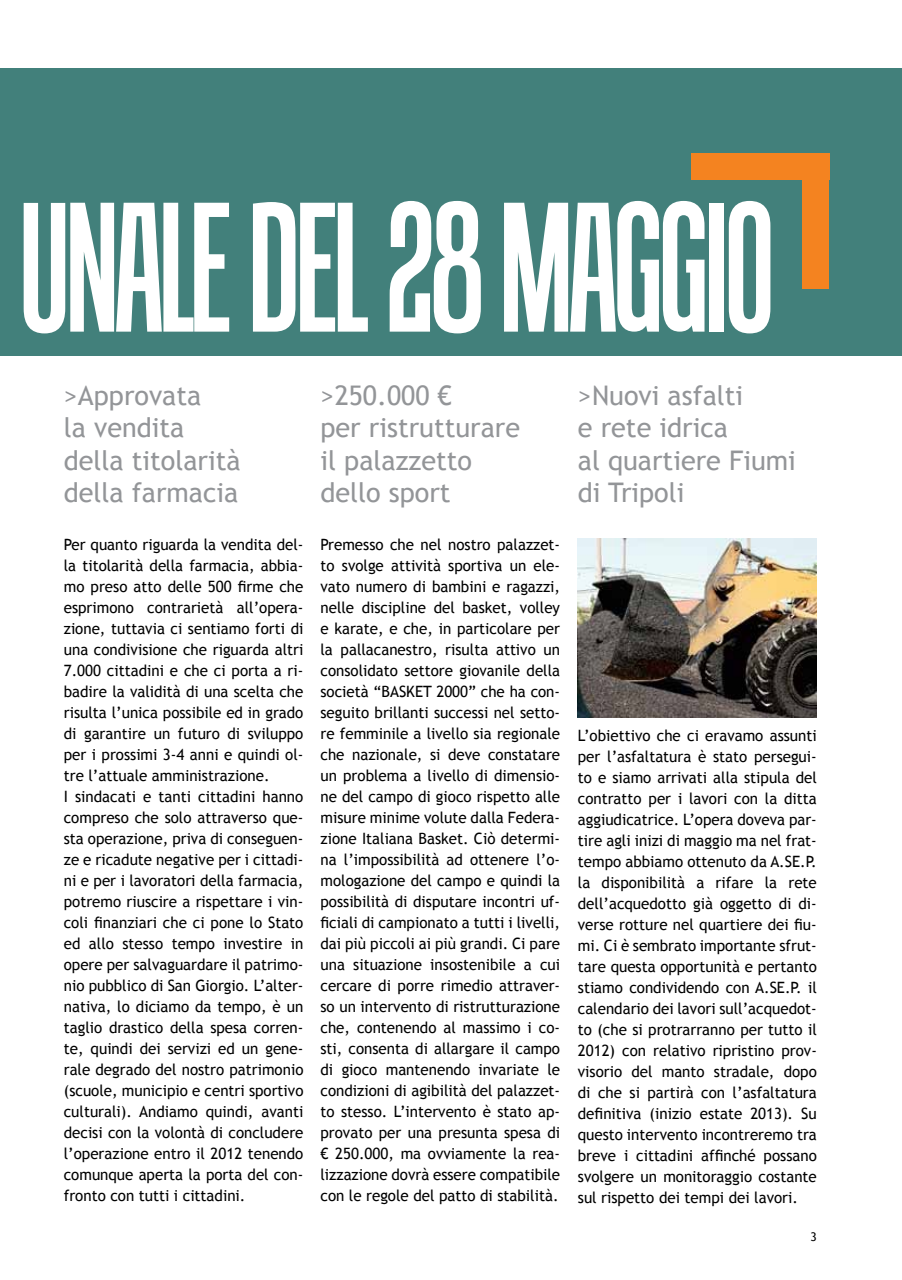
<style>
.page{position:relative;width:902px;height:1280px;background:#fff}
.page>*{position:absolute;margin:0;border:0;box-sizing:border-box;transform-origin:0 0}
.t1{font:180px "Tandelle";color:#fff}
.t2{font:27px/32.4px "Trebuchet MS";color:#939598}
.t3{font:15.6px/21px "Trebuchet MS";color:#000;text-align:justify}
.t4{font:12px "Trebuchet MS";color:#000}
</style>
<div class="page">
<div style="left:0;top:69px;width:901px;height:287px;background:#42807b"></div>
<img style="left:578px;top:539px;width:238px;height:178px">
<div style="left:691px;top:153px;width:138px;height:27px;background:#f48320"></div>
<div style="left:802px;top:166px;width:27px;height:122px;background:#f48320"></div>
<h1 class="t1" style="left:19px;top:165px;width:526px">UNALE DEL 28 MAGGIO</h1>
<h2 class="t2" style="left:64px;top:379px;width:178px">&gt;Approvata<br>la vendita della titolarità della farmacia</h2>
<h2 class="t2" style="left:320px;top:379px;width:201px">&gt;250.000 €<br>per ristrutturare il palazzetto dello sport</h2>
<h2 class="t2" style="left:578px;top:379px;width:219px">&gt;Nuovi asfalti<br>e rete idrica<br>al quartiere Fiumi di Tripoli</h2>
<p class="t3" style="left:64px;top:534px;width:241px;text-align:left">Per quanto riguarda la vendita del&shy;la titolarità della farmacia, abbia&shy;mo preso atto delle 500 firme che esprimono contrarietà all’opera&shy;zione, tuttavia ci sentiamo forti di una condivisione che riguarda altri 7.000 cittadini e che ci porta a ri&shy;badire la validità di una scelta che risulta l’unica possibile ed in grado di garantire un futuro di sviluppo per i prossimi 3-4 anni e quindi ol&shy;tre l’attuale amministrazione.<br>I sindacati e tanti cittadini hanno compreso che solo attraverso que&shy;sta operazione, priva di conseguen&shy;ze e ricadute negative per i cittadi&shy;ni e per i lavoratori della farmacia, potremo riuscire a rispettare i vin&shy;coli finanziari che ci pone lo Stato ed allo stesso tempo investire in opere per salvaguardare il patrimo&shy;nio pubblico di San Giorgio. L’alter&shy;nativa, lo diciamo da tempo, è un taglio drastico della spesa corren&shy;te, quindi dei servizi ed un gene&shy;rale degrado del nostro patrimonio (scuole, municipio e centri sportivo culturali). Andiamo quindi, avanti decisi con la volontà di concludere l’operazione entro il 2012 tenendo comunque aperta la porta del con&shy;fronto con tutti i cittadini.</p>
<p class="t3" style="left:320px;top:534px;width:241px">Premesso che nel nostro palazzet&shy;to svolge attività sportiva un ele&shy;vato numero di bambini e ragazzi, nelle discipline del basket, volley e karate, e che, in particolare per la pallacanestro, risulta attivo un consolidato settore giovanile della società “BASKET 2000” che ha con&shy;seguito brillanti successi nel setto&shy;re femminile a livello sia regionale che nazionale, si deve constatare un problema a livello di dimensio&shy;ne del campo di gioco rispetto alle misure minime volute dalla Federa&shy;zione Italiana Basket. Ciò determi&shy;na l’impossibilità ad ottenere l’o&shy;mologazione del campo e quindi la possibilità di disputare incontri uf&shy;ficiali di campionato a tutti i livelli, dai più piccoli ai più grandi. Ci pare una situazione insostenibile a cui cercare di porre rimedio attraver&shy;so un intervento di ristrutturazione che, contenendo al massimo i co&shy;sti, consenta di allargare il campo di gioco mantenendo invariate le condizioni di agibilità del palazzet&shy;to stesso. L’intervento è stato ap&shy;provato per una presunta spesa di € 250.000, ma ovviamente la rea&shy;lizzazione dovrà essere compatibile con le regole del patto di stabilità.</p>
<p class="t3" style="left:578px;top:725px;width:240px">L’obiettivo che ci eravamo assunti per l’asfaltatura è stato persegui&shy;to e siamo arrivati alla stipula del contratto per i lavori con la ditta aggiudicatrice. L’opera doveva par&shy;tire agli inizi di maggio ma nel frat&shy;tempo abbiamo ottenuto da A.SE.P. la disponibilità a rifare la rete dell’acquedotto già oggetto di di&shy;verse rotture nel quartiere dei fiu&shy;mi. Ci è sembrato importante sfrut&shy;tare questa opportunità e pertanto stiamo condividendo con A.SE.P. il calendario dei lavori sull’acquedot&shy;to (che si protrarranno per tutto il 2012) con relativo ripristino prov&shy;visorio del manto stradale, dopo di che si partirà con l’asfaltatura definitiva (inizio estate 2013). Su questo intervento incontreremo tra breve i cittadini affinché possano svolgere un monitoraggio costante sul rispetto dei tempi dei lavori.</p>
<p class="t4" style="left:810px;top:1230px;width:8px">3</p>
</div>
